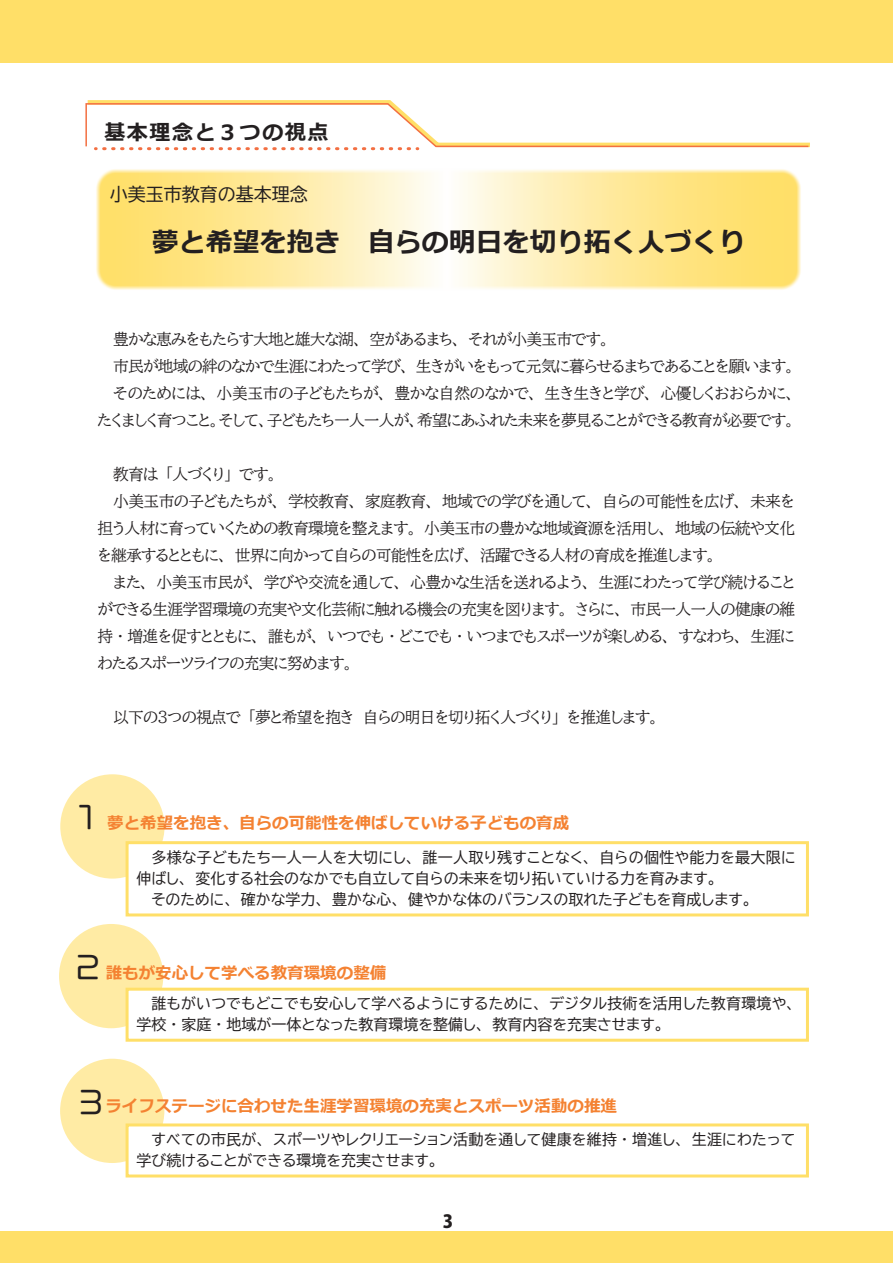
<style>
.page{position:relative;width:893px;height:1263px;background:#fff}
.page>*{position:absolute;margin:0;border:0;box-sizing:border-box;transform-origin:0 0}
.t1{font:30px "VDL Logo Maru Jr Regular";color:#231f20}
.t2{font:700 27px "Meiryo";color:#231f20}
.t3{font:700 21px "Meiryo";letter-spacing:.075em;color:#231f20}
.t4{font:18px "BIZ UDP Gothic";color:#231f20}
.t5{font:800 18px "Koz Go Pr 6 N";color:#231f20}
.t6{font:700 16.5px "Meiryo";color:#f48232}
.t7{font:15.75px "BIZ UDP Mincho Medium";letter-spacing:-.045em;color:#231f20}
.t8{font:15.75px "BIZ UDP Mincho Medium";letter-spacing:-.015em;color:#231f20}
.t9{font:15px/21px "BIZ UDP Gothic";color:#231f20}
.t10{font:15px "BIZ UDP Gothic";letter-spacing:.02em;color:#231f20}
</style>
<div class="page">
<div style="left:0;top:0;width:893px;height:62px;background:#ffdf68"></div>
<div style="left:0;top:1232px;width:893px;height:31px;background:#ffdf68"></div>
<svg style="left:85px;top:100px;width:324px;height:17px"></svg>
<img style="left:85px;top:117px;width:725px;height:173px">
<div style="left:60px;top:774px;width:105px;height:104px;background:#ffeba4;border-radius:50%"></div>
<div style="left:59px;top:924px;width:104px;height:104px;background:#ffeba4;border-radius:50%"></div>
<div style="left:60px;top:1059px;width:104px;height:104px;background:#ffeba4;border-radius:50%"></div>
<div style="left:126px;top:841px;width:683px;height:75px;background:#fff;border:3px solid #ffdf68"></div>
<div style="left:126px;top:988px;width:683px;height:54px;background:#fff;border:3px solid #ffdf68"></div>
<div style="left:126px;top:1123px;width:683px;height:54px;background:#fff;border:3px solid #ffdf68"></div>
<h3 class="t3" style="left:104px;top:117px;width:226px">基本理念と３つの視点</h3>
<p class="t4" style="left:110px;top:185px;width:199px">小美玉市教育の基本理念</p>
<h2 class="t2" style="left:152px;top:224px;width:596px">夢と希望を抱き　自らの明日を切り拓く人づくり</h2>
<p class="t7" style="left:113px;top:331px;width:498px">豊かな恵みをもたらす大地と雄大な湖、空があるまち、それが小美玉市です。</p>
<p class="t7" style="left:113px;top:358px;width:683px">市民が地域の絆のなかで生涯にわたって学び、生きがいをもって元気に暮らせるまちであることを願います。</p>
<p class="t8" style="left:113px;top:385px;width:683px">そのためには、小美玉市の子どもたちが、豊かな自然のなかで、生き生きと学び、心優しくおおらかに、</p>
<p class="t7" style="left:98px;top:412px;width:699px">たくましく育つこと。そして、子どもたち一人一人が、希望にあふれた未来を夢見ることができる教育が必要です。</p>
<p class="t7" style="left:113px;top:466px;width:165px">教育は「人づくり」です。</p>
<p class="t7" style="left:113px;top:493px;width:683px">小美玉市の子どもたちが、学校教育、家庭教育、地域での学びを通して、自らの可能性を広げ、未来を</p>
<p class="t7" style="left:98px;top:520px;width:699px">担う人材に育っていくための教育環境を整えます。小美玉市の豊かな地域資源を活用し、地域の伝統や文化</p>
<p class="t7" style="left:98px;top:547px;width:620px">を継承するとともに、世界に向かって自らの可能性を広げ、活躍できる人材の育成を推進します。</p>
<p class="t7" style="left:113px;top:574px;width:683px">また、小美玉市民が、学びや交流を通して、心豊かな生活を送れるよう、生涯にわたって学び続けること</p>
<p class="t7" style="left:98px;top:601px;width:699px">ができる生涯学習環境の充実や文化芸術に触れる機会の充実を図ります。さらに、市民一人一人の健康の維</p>
<p class="t7" style="left:98px;top:628px;width:699px">持・増進を促すとともに、誰もが、いつでも・どこでも・いつまでもスポーツが楽しめる、すなわち、生涯に</p>
<p class="t7" style="left:98px;top:655px;width:257px">わたるスポーツライフの充実に努めます。</p>
<p class="t7" style="left:113px;top:709px;width:547px">以下の３つの視点で「夢と希望を抱き　自らの明日を切り拓く人づくり」を推進します。</p>
<h1 class="t1" style="left:78px;top:797px;width:21px">1</h1>
<p class="t6" style="left:107px;top:812px;width:463px">夢と希望を抱き、自らの可能性を伸ばしていける子どもの育成</p>
<p class="t10" style="left:151px;top:849px;width:646px">多様な子どもたち一人一人を大切にし、誰一人取り残すことなく、自らの個性や能力を最大限に</p>
<p class="t9" style="left:136px;top:867px;width:582px">伸ばし、変化する社会のなかでも自立して自らの未来を切り拓いていける力を育みます。</p>
<p class="t9" style="left:151px;top:888px;width:602px">そのために、確かな学力、豊かな心、健やかな体のバランスの取れた子どもを育成します。</p>
<h1 class="t1" style="left:76px;top:946px;width:25px">2</h1>
<p class="t6" style="left:106px;top:961px;width:282px">誰もが安心して学べる教育環境の整備</p>
<p class="t9" style="left:136px;top:993px;width:660px;text-indent:15px">誰もがいつでもどこでも安心して学べるようにするために、デジタル技術を活用した教育環境や、学校・家庭・地域が一体となった教育環境を整備し、教育内容を充実させます。</p>
<h1 class="t1" style="left:79px;top:1081px;width:24px">3</h1>
<p class="t6" style="left:105px;top:1095px;width:513px">ライフステージに合わせた生涯学習環境の充実とスポーツ活動の推進</p>
<p class="t9" style="left:136px;top:1129px;width:660px;text-indent:15px">すべての市民が、スポーツやレクリエーション活動を通して健康を維持・増進し、生涯にわたって学び続けることができる環境を充実させます。</p>
<p class="t5" style="left:443px;top:1212px;width:12px">3</p>
</div>
